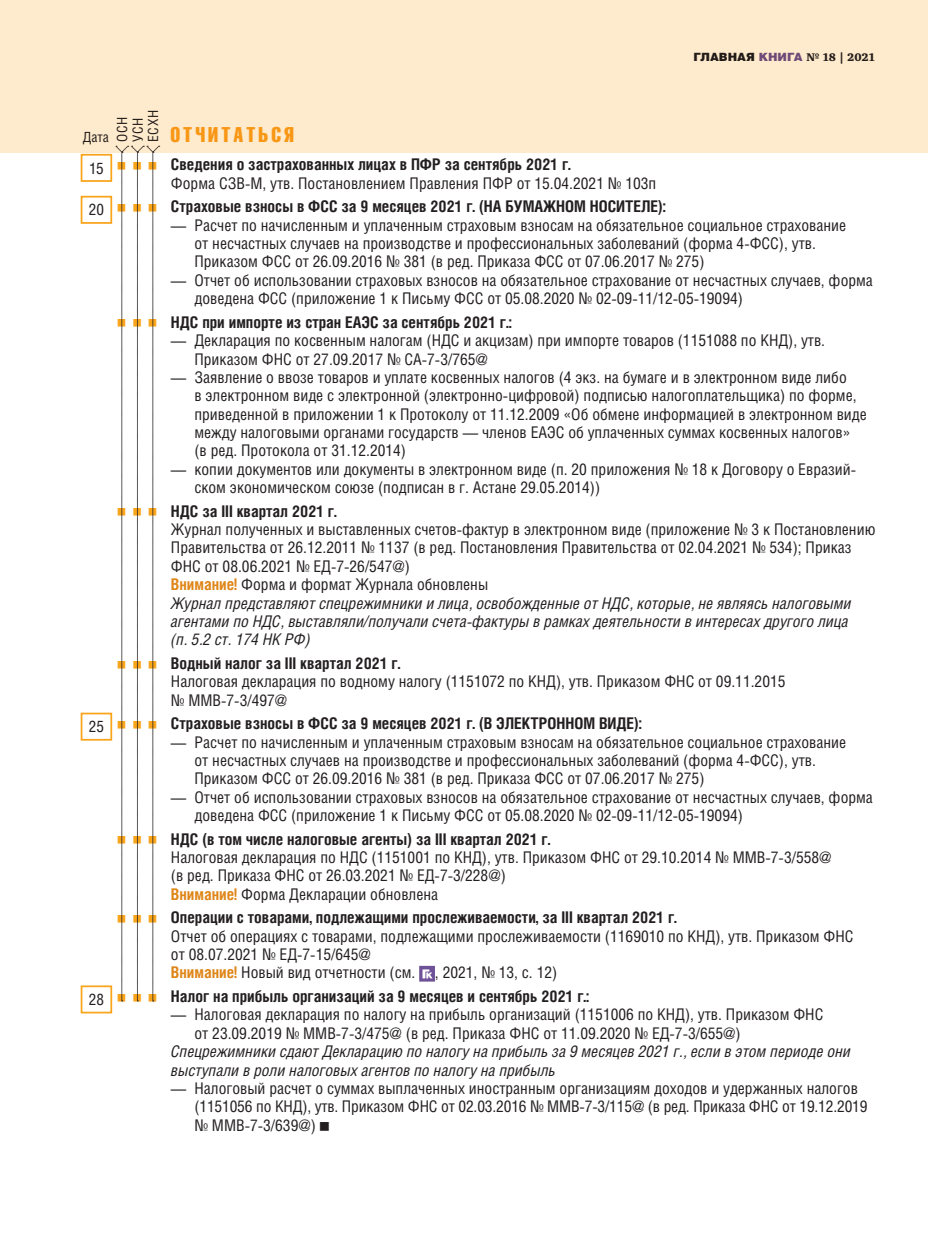
<style>
.page{position:relative;width:928px;height:1260px;background:#fff}
.page>*{position:absolute;margin:0;border:0;box-sizing:border-box;transform-origin:0 0}
.t1{font:21px "Helios Compressed";letter-spacing:.15em;color:#f9a51b}
.cal_table___body{font:16.1px/18.4px "Helios Cond";color:#231f20}
.cal_table___hdg{font:700 16.1px "Helios Cond";color:#231f20}
.cal_table___body-2{font:italic 16.1px/18.4px "Helios Cond";color:#231f20}
.cal_table___data{font:15.75px "Helios Cond";letter-spacing:.015em;color:#231f20}
.t2{font:14px "Helios Cond";letter-spacing:.05em;color:#231f20}
.t3{font:11.38px "Charter Black ITCC";letter-spacing:-.02em;color:#231f20}
.s1{font-family:"Helios";font-weight:900}
.s2{font-family:"Helios";font-weight:900;color:#6f5197}
.s3{font-weight:700;color:#df8619}
</style>
<div class="page">
<div style="left:81px;top:154px;width:31px;height:28px;border:2px solid #f9a51b"></div>
<div style="left:81px;top:196px;width:31px;height:28px;border:2px solid #f9a51b"></div>
<div style="left:81px;top:713px;width:31px;height:28px;border:2px solid #f9a51b"></div>
<svg style="left:419px;top:966px;width:16px;height:16px"></svg>
<div style="left:81px;top:985px;width:31px;height:28px;border:2px solid #f9a51b"></div>
<div style="left:0;top:0;width:928px;height:152px;background:#feeacc"></div>
<svg style="left:116px;top:146px;width:44px;height:856px"></svg>
<p class="t2" style="left:83px;top:129px;width:27px">Дата</p>
<p class="t2" style="left:114px;top:142px;width:27px;rotate:-90deg">ОСН</p>
<p class="t2" style="left:129px;top:142px;width:26px;rotate:-90deg">УСН</p>
<p class="t2" style="left:145px;top:142px;width:34px;rotate:-90deg">ЕСХН</p>
<p class="t1" style="left:170px;top:122px;width:125px">ОТЧИТАТЬСЯ</p>
<p class="t3" style="left:693px;top:51px;width:183px"><span class="s1">ГЛАВНАЯ</span> <span class="s2">КНИГА</span> № 18 | 2021</p>
<p class="cal_table___data" style="left:89px;top:158px;width:16px">15</p>
<p class="cal_table___hdg" style="left:171px;top:155px;width:401px">Сведения о застрахованных лицах в ПФР за сентябрь 2021 г.</p>
<p class="cal_table___body" style="left:171px;top:174px;width:487px">Форма СЗВ-М, утв. Постановлением Правления ПФР от 15.04.2021 № 103п</p>
<p class="cal_table___data" style="left:89px;top:200px;width:17px">20</p>
<p class="cal_table___hdg" style="left:171px;top:197px;width:496px">Страховые взносы в ФСС за 9 месяцев 2021 г. (НА БУМАЖНОМ НОСИТЕЛЕ):</p>
<p class="cal_table___body" style="left:194px;top:216px;width:653px;text-indent:-24px">— Расчет по начисленным и уплаченным страховым взносам на обязательное социальное страхование от несчастных случаев на производстве и профессиональных заболеваний (форма 4-ФСС), утв.<br>Приказом ФСС от 26.09.2016 № 381 (в ред. Приказа ФСС от 07.06.2017 № 275)</p>
<p class="cal_table___body" style="left:194px;top:271px;width:680px;text-indent:-24px">— Отчет об использовании страховых взносов на обязательное страхование от несчастных случаев, форма доведена ФСС (приложение 1 к Письму ФСС от 05.08.2020 № 02-09-11/12-05-19094)</p>
<p class="cal_table___hdg" style="left:171px;top:312px;width:342px">НДС при импорте из стран ЕАЭС за сентябрь 2021 г.:</p>
<p class="cal_table___body" style="left:194px;top:331px;width:632px;text-indent:-24px">— Декларация по косвенным налогам (НДС и акцизам) при импорте товаров (1151088 по КНД), утв.<br>Приказом ФНС от 27.09.2017 № СА-7-3/765@</p>
<p class="cal_table___body" style="left:194px;top:368px;width:674px;text-indent:-24px">— Заявление о ввозе товаров и уплате косвенных налогов (4 экз. на бумаге и в электронном виде либо<br>в электронном виде с электронной (электронно-цифровой) подписью налогоплательщика) по форме, приведенной в приложении 1 к Протоколу от 11.12.2009 «Об обмене информацией в электронном виде между налоговыми органами государств — членов ЕАЭС об уплаченных суммах косвенных налогов» (в ред. Протокола от 31.12.2014)</p>
<p class="cal_table___body" style="left:194px;top:460px;width:663px;text-indent:-24px">— копии документов или документы в электронном виде (п. 20 приложения № 18 к Договору о Евразий&shy;ском экономическом союзе (подписан в г. Астане 29.05.2014))</p>
<p class="cal_table___hdg" style="left:171px;top:501px;width:167px">НДС за III квартал 2021 г.</p>
<p class="cal_table___body" style="left:171px;top:520px;width:706px">Журнал полученных и выставленных счетов-фактур в электронном виде (приложение № 3 к Постановлению<br>Правительства от 26.12.2011 № 1137 (в ред. Постановления Правительства от 02.04.2021 № 534); Приказ<br>ФНС от 08.06.2021 № ЕД-7-26/547@)</p>
<p class="cal_table___body" style="left:171px;top:575px;width:319px"><span class="s3">Внимание!</span> Форма и формат Журнала обновлены</p>
<p class="cal_table___body-2" style="left:171px;top:593px;width:682px">Журнал представляют спецрежимники и лица, освобожденные от НДС, которые, не являясь налоговыми агентами по НДС, выставляли/получали счета-фактуры в рамках деятельности в интересах другого лица (п. 5.2 ст. 174 НК РФ)</p>
<p class="cal_table___hdg" style="left:171px;top:654px;width:231px">Водный налог за III квартал 2021 г.</p>
<p class="cal_table___body" style="left:171px;top:672px;width:616px">Налоговая декларация по водному налогу (1151072 по КНД), утв. Приказом ФНС от 09.11.2015 № ММВ-7-3/497@</p>
<p class="cal_table___data" style="left:89px;top:717px;width:17px">25</p>
<p class="cal_table___hdg" style="left:171px;top:714px;width:472px">Страховые взносы в ФСС за 9 месяцев 2021 г. (В ЭЛЕКТРОННОМ ВИДЕ):</p>
<p class="cal_table___body" style="left:194px;top:732px;width:653px;text-indent:-24px">— Расчет по начисленным и уплаченным страховым взносам на обязательное социальное страхование от несчастных случаев на производстве и профессиональных заболеваний (форма 4-ФСС), утв.<br>Приказом ФСС от 26.09.2016 № 381 (в ред. Приказа ФСС от 07.06.2017 № 275)</p>
<p class="cal_table___body" style="left:194px;top:788px;width:680px;text-indent:-24px">— Отчет об использовании страховых взносов на обязательное страхование от несчастных случаев, форма доведена ФСС (приложение 1 к Письму ФСС от 05.08.2020 № 02-09-11/12-05-19094)</p>
<p class="cal_table___hdg" style="left:171px;top:829px;width:381px">НДС (в том числе налоговые агенты) за III квартал 2021 г.</p>
<p class="cal_table___body" style="left:171px;top:848px;width:662px">Налоговая декларация по НДС (1151001 по КНД), утв. Приказом ФНС от 29.10.2014 № ММВ-7-3/558@ (в ред. Приказа ФНС от 26.03.2021 № ЕД-7-3/228@)</p>
<p class="cal_table___body" style="left:171px;top:885px;width:269px"><span class="s3">Внимание!</span> Форма Декларации обновлена</p>
<p class="cal_table___hdg" style="left:171px;top:908px;width:507px">Операции с товарами, подлежащими прослеживаемости, за III квартал 2021 г.</p>
<p class="cal_table___body" style="left:171px;top:926px;width:684px">Отчет об операциях с товарами, подлежащими прослеживаемости (1169010 по КНД), утв. Приказом ФНС от 08.07.2021 № ЕД-7-15/645@</p>
<p class="cal_table___body" style="left:171px;top:963px;width:388px"><span class="s3">Внимание!</span> Новый вид отчетности (см. , 2021, № 13, с. 12)</p>
<p class="cal_table___data" style="left:89px;top:990px;width:17px">28</p>
<p class="cal_table___hdg" style="left:171px;top:987px;width:420px">Налог на прибыль организаций за 9 месяцев и сентябрь 2021 г.:</p>
<p class="cal_table___body" style="left:194px;top:1005px;width:630px;text-indent:-24px">— Налоговая декларация по налогу на прибыль организаций (1151006 по КНД), утв. Приказом ФНС от 23.09.2019 № ММВ-7-3/475@ (в ред. Приказа ФНС от 11.09.2020 № ЕД-7-3/655@)</p>
<p class="cal_table___body-2" style="left:171px;top:1042px;width:681px">Спецрежимники сдают Декларацию по налогу на прибыль за 9 месяцев 2021 г., если в этом периоде они выступали в роли налоговых агентов по налогу на прибыль</p>
<p class="cal_table___body" style="left:194px;top:1079px;width:674px;text-indent:-24px">— Налоговый расчет о суммах выплаченных иностранным организациям доходов и удержанных налогов (1151056 по КНД), утв. Приказом ФНС от 02.03.2016 № ММВ-7-3/115@ (в ред. Приказа ФНС от 19.12.2019 № ММВ-7-3/639@)</p>
</div>
